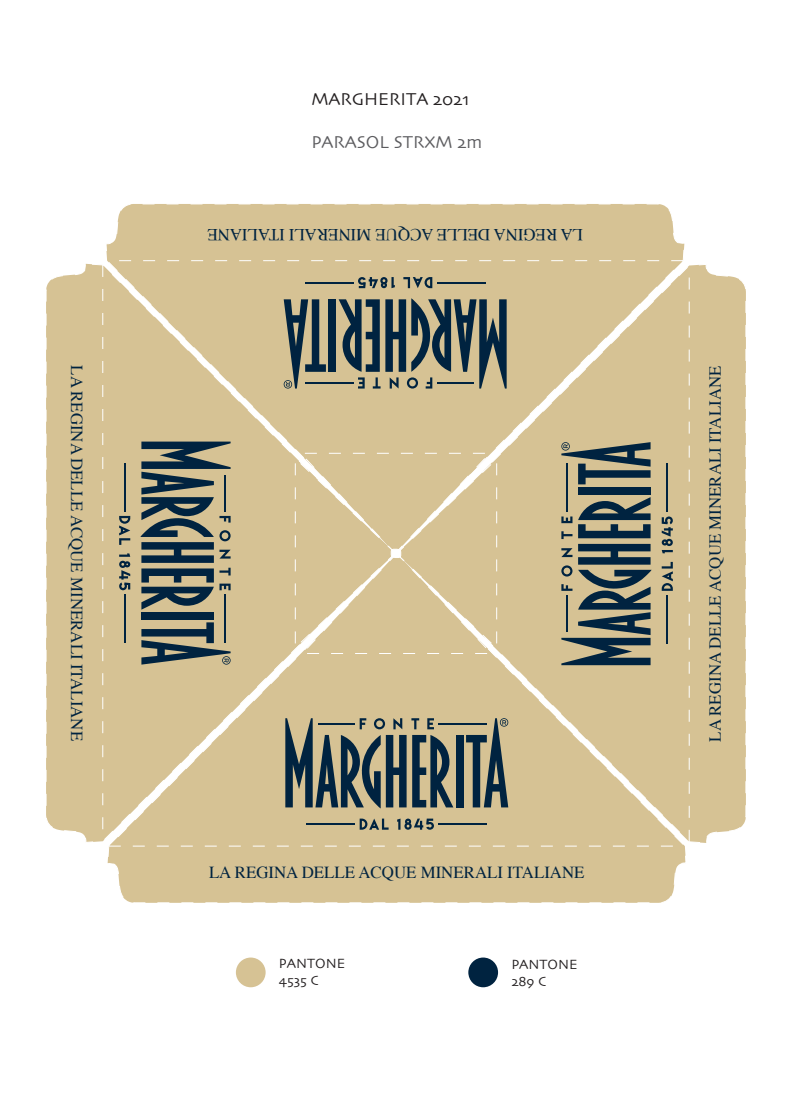
<style>
.page{position:relative;width:792px;height:1098px;background:#fff}
.page>*{position:absolute;margin:0;border:0;box-sizing:border-box;transform-origin:0 0}
.t1{font:18px "Skia";color:#231f20}
.t2{font:18px "Skia";color:#5c5c5f}
.t3{font:16.9px "Times";color:#002340}
.t4{font:14px/16.8px "Skia";color:#231f20}
</style>
<div class="page">
<div style="left:107px;top:846px;width:579px;height:57px;background:#d6c294"></div>
<div style="left:690px;top:265px;width:56px;height:578px;background:#d6c294"></div>
<div style="left:106px;top:204px;width:579px;height:56px;background:#d6c294"></div>
<svg style="left:46px;top:263px;width:56px;height:579px;background:#d9c69c"></svg>
<svg style="left:102px;top:260px;width:588px;height:586px;background:#beb18e"></svg>
<div style="left:236px;top:957px;width:30px;height:30px;background:#d6c294;border-radius:50%"></div>
<div style="left:468px;top:957px;width:30px;height:30px;background:#002340;border-radius:50%"></div>
<p class="t3" style="left:93px;top:365px;width:377px;rotate:90deg">LA REGINA DELLE ACQUE MINERALI ITALIANE</p>
<p class="t1" style="left:311px;top:88px;width:159px">MARGHERITA 2021</p>
<p class="t2" style="left:311px;top:131px;width:172px">PARASOL STRXM 2m</p>
<p class="t3" style="left:583px;top:250px;width:377px;rotate:-180deg">LA REGINA DELLE ACQUE MINERALI ITALIANE</p>
<p class="t3" style="left:209px;top:856px;width:377px">LA REGINA DELLE ACQUE MINERALI ITALIANE</p>
<p class="t4" style="left:279px;top:955px;width:68px">PANTONE<br>4535 C</p>
<p class="t4" style="left:511px;top:956px;width:68px">PANTONE<br>289 C</p>
<p class="t3" style="left:699px;top:741px;width:377px;rotate:-90deg">LA REGINA DELLE ACQUE MINERALI ITALIANE</p>
</div>
